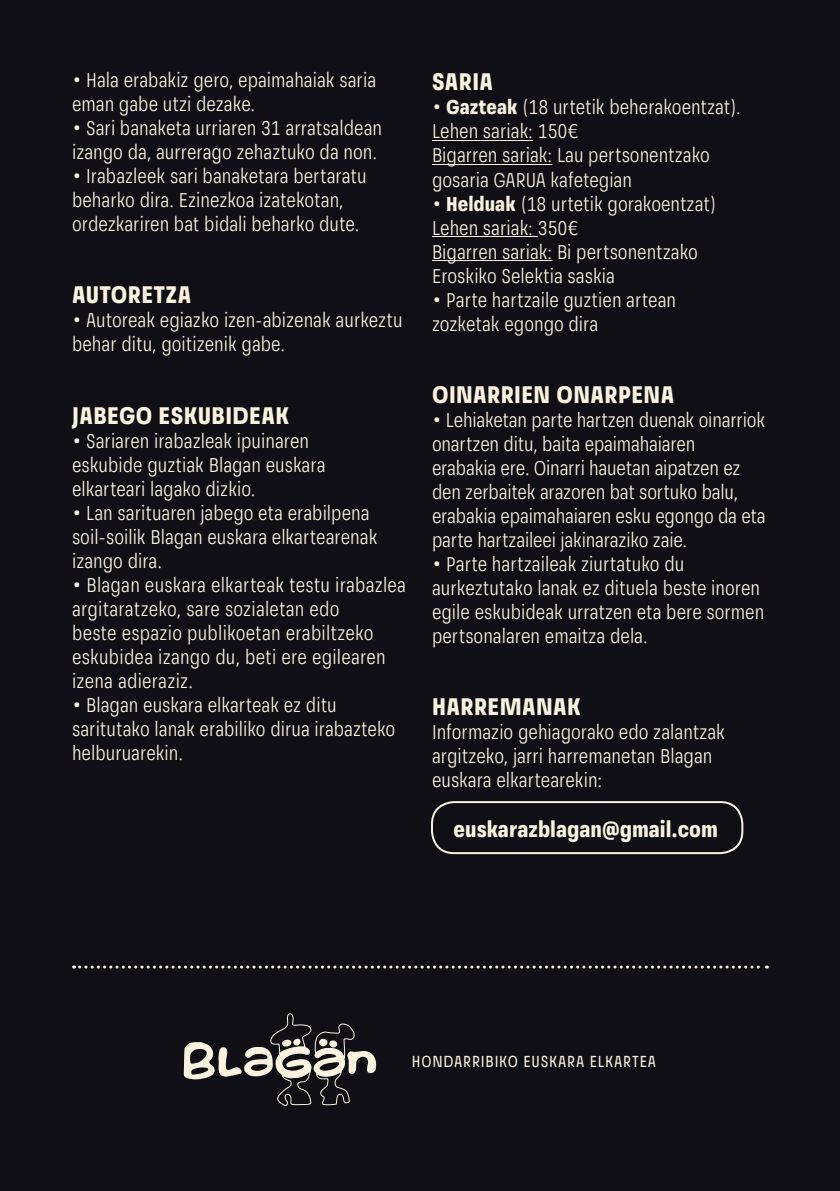
<style>
.page{position:relative;width:840px;height:1191px;background:#fff}
.page>*{position:absolute;margin:0;border:0;box-sizing:border-box;transform-origin:0 0}
.t1{font:700 24px "Grandis Condensed";letter-spacing:.015em;color:#f8f2df}
.t2{font:700 22px "Grandis Condensed";color:#f8f2df}
.t3{font:300 20px/24px "Grandis Condensed";color:#f8f2df}
.t4{font:16px "Grandis Condensed";letter-spacing:.05em;color:#f8f2df}
.s1{font-weight:700}
</style>
<div class="page">
<div style="left:0;top:0;width:839px;height:1191px;background:#110f16"></div>
<hr style="left:432px;top:140px;width:101px;height:1px;background:#f8f2df">
<hr style="left:432px;top:164px;width:120px;height:1px;background:#f8f2df">
<hr style="left:432px;top:236px;width:105px;height:1px;background:#f8f2df">
<hr style="left:432px;top:260px;width:120px;height:1px;background:#f8f2df">
<div style="left:431px;top:801px;width:312px;height:53px;border:2px solid #f8f2df;border-radius:22px"></div>
<svg style="left:184px;top:1013px;width:192px;height:93px"></svg>
<div style="left:329px;top:1040px;width:8px;height:7px;background:#f8f2df;border-radius:50%"></div>
<svg style="left:74px;top:965px;width:693px;height:3px"></svg>
<p class="t3" style="left:72px;top:68px;width:305px">• Hala erabakiz gero, epaimahaiak saria eman gabe utzi dezake.</p>
<p class="t3" style="left:72px;top:116px;width:311px">• Sari banaketa urriaren 31 arratsaldean izango da, aurrerago zehaztuko da non.</p>
<p class="t3" style="left:72px;top:164px;width:296px">• Irabazleek sari banaketara bertaratu beharko dira. Ezinezkoa izatekotan, ordezkariren bat bidali beharko dute.</p>
<p class="t1" style="left:72px;top:279px;width:119px">AUTORETZA</p>
<p class="t3" style="left:72px;top:308px;width:332px">• Autoreak egiazko izen-abizenak aurkeztu behar ditu, goitizenik gabe.</p>
<p class="t1" style="left:72px;top:399px;width:124px">JABEGO ESKUBI</p>
<p class="t1" style="left:232px;top:399px;width:44px">DEAK</p>
<p class="t3" style="left:72px;top:428px;width:255px">• Sariaren irabazleak ipuinaren eskubide guztiak Blagan euskara elkarteari lagako dizkio.</p>
<p class="t3" style="left:72px;top:500px;width:307px">• Lan sarituaren jabego eta erabilpena soil-soilik Blagan euskara elkartearenak izango dira.</p>
<p class="t3" style="left:72px;top:572px;width:335px">• Blagan euskara elkarteak testu irabazlea argitaratzeko, sare sozialetan edo<br>beste espazio publikoetan erabiltzeko eskubidea izango du, beti ere egilearen izena adieraziz.</p>
<p class="t3" style="left:72px;top:692px;width:324px">• Blagan euskara elkarteak ez ditu saritutako lanak erabiliko dirua irabazteko helburuarekin.</p>
<p class="t1" style="left:432px;top:67px;width:13px">SARIA</p>
<p class="t3" style="left:432px;top:95px;width:310px">• <span class="s1">GAZTEAK</span> (18 urtetik beherakoentzat).<br>Lehen sariak: 150€<br>Bigarren sariak: Lau pertsonentzako gosaria GARUA kafetegian</p>
<p class="t3" style="left:432px;top:191px;width:286px">• <span class="s1">HELDUAK</span> (18 urtetik gorakoentzat)<br>Lehen sariak: 350€<br>Bigarren sariak: Bi pertsonentzako<br>Eroskiko Selektia saskia</p>
<p class="t3" style="left:432px;top:287px;width:245px">• Parte hartzaile guztien artean zozketak egongo dira</p>
<p class="t1" style="left:432px;top:379px;width:30px">OINARRI</p>
<p class="t1" style="left:521px;top:379px;width:51px">EN ONARP</p>
<p class="t1" style="left:631px;top:379px;width:28px">ENA</p>
<p class="t3" style="left:432px;top:407px;width:335px">• Lehiaketan parte hartzen duenak oinarriok onartzen ditu, baita epaimahaiaren<br>erabakia ere. Oinarri hauetan aipatzen ez den zerbaitek arazoren bat sortuko balu, erabakia epaimahaiaren esku egongo da eta parte hartzaileei jakinaraziko zaie.</p>
<p class="t3" style="left:432px;top:551px;width:333px">• Parte hartzaileak ziurtatuko du aurkeztutako lanak ez dituela beste inoren egile eskubideak urratzen eta bere sormen pertsonalaren emaitza dela.</p>
<p class="t1" style="left:432px;top:691px;width:15px">HARR</p>
<p class="t1" style="left:487px;top:691px;width:29px">EMANAK</p>
<p class="t3" style="left:432px;top:719px;width:294px">Informazio gehiagorako edo zalantzak argitzeko, jarri harremanetan Blagan euskara elkartearekin:</p>
<p class="t2" style="left:453px;top:814px;width:265px">EUSKARAZBLAGAN@GMAIL.COM</p>
<p class="t4" style="left:411px;top:1051px;width:245px">HONDARRIBIKO EUSKARA ELKARTEA</p>
</div>
